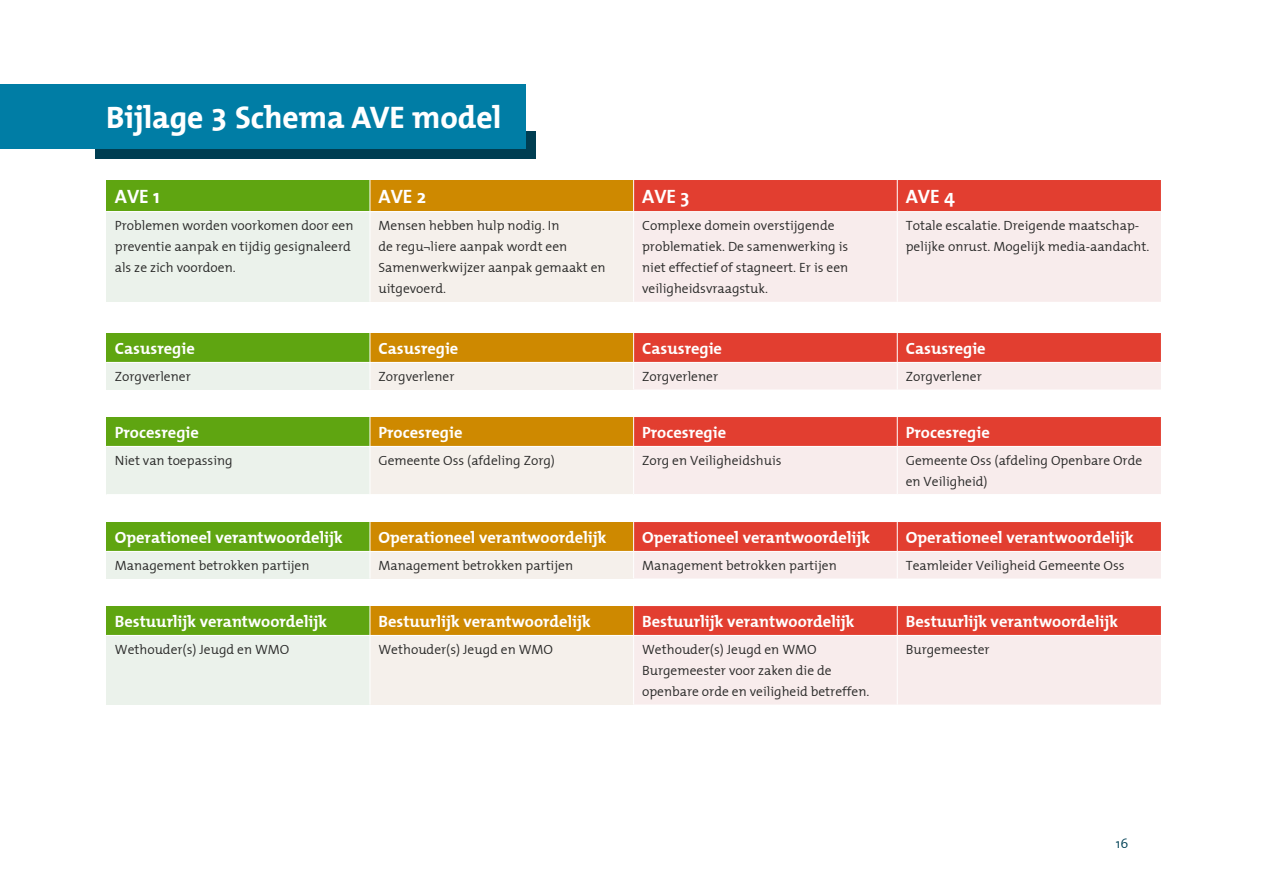
<style>
.page{position:relative;width:1263px;height:893px;background:#fff}
.page>*{position:absolute;margin:0;border:0;box-sizing:border-box;transform-origin:0 0}
.Hoofdstukkop{font:700 31.5px "The Mix Office";color:#fff}
.Alineakop{font:700 19.5px "The Mix";color:#fff}
.Alineakop-2{font:700 16.5px "The Mix";color:#fff}
.t1{font:300 13.5px/21px "The Mix";color:#282827}
.t2{font:300 13.5px "The Mix";color:#004155}
</style>
<div class="page">
<div style="left:106px;top:180px;width:264px;height:32px;background:#5fa511"></div>
<div style="left:370px;top:180px;width:264px;height:32px;background:#ce8900"></div>
<div style="left:634px;top:180px;width:527px;height:31px;background:#e23e30"></div>
<div style="left:106px;top:212px;width:264px;height:90px;background:#ebf2eb"></div>
<div style="left:370px;top:212px;width:264px;height:90px;background:#f5f0eb"></div>
<div style="left:634px;top:212px;width:527px;height:90px;background:#f8ecec"></div>
<hr style="left:370px;top:180px;width:1px;height:31px;background:#fff">
<hr style="left:633px;top:180px;width:1px;height:31px;background:#fff">
<hr style="left:897px;top:180px;width:1px;height:31px;background:#fff">
<hr style="left:106px;top:211px;width:264px;height:1px;background:#fff">
<hr style="left:370px;top:211px;width:264px;height:1px;background:#fff">
<hr style="left:370px;top:212px;width:1px;height:90px;background:#fff">
<hr style="left:633px;top:212px;width:1px;height:90px;background:#fff">
<hr style="left:897px;top:212px;width:1px;height:90px;background:#fff">
<div style="left:106px;top:333px;width:264px;height:29px;background:#5fa511"></div>
<div style="left:370px;top:333px;width:264px;height:29px;background:#ce8900"></div>
<div style="left:106px;top:362px;width:264px;height:28px;background:#ebf2eb"></div>
<div style="left:370px;top:362px;width:264px;height:28px;background:#f5f0eb"></div>
<hr style="left:106px;top:362px;width:264px;height:1px;background:#fff">
<hr style="left:370px;top:362px;width:264px;height:1px;background:#fff">
<svg style="left:370px;top:333px;width:1px;height:29px"></svg>
<svg style="left:633px;top:333px;width:528px;height:57px;background:#ed948d"></svg>
<div style="left:106px;top:417px;width:264px;height:29px;background:#5fa511"></div>
<div style="left:370px;top:417px;width:264px;height:29px;background:#ce8900"></div>
<div style="left:106px;top:446px;width:264px;height:49px;background:#ebf2eb"></div>
<div style="left:370px;top:446px;width:264px;height:49px;background:#f5f0eb"></div>
<hr style="left:106px;top:494px;width:264px;height:1px;background:#fff">
<hr style="left:370px;top:494px;width:264px;height:1px;background:#fff">
<svg style="left:370px;top:417px;width:1px;height:29px"></svg>
<svg style="left:633px;top:417px;width:528px;height:77px;background:#efaaa4"></svg>
<hr style="left:106px;top:446px;width:264px;height:1px;background:#fff">
<hr style="left:370px;top:446px;width:264px;height:1px;background:#fff">
<hr style="left:370px;top:447px;width:1px;height:47px;background:#fff">
<hr style="left:634px;top:446px;width:263px;height:1px;background:#fff">
<hr style="left:633px;top:447px;width:1px;height:47px;background:#fff">
<hr style="left:897px;top:446px;width:264px;height:1px;background:#fff">
<hr style="left:897px;top:447px;width:1px;height:47px;background:#fff">
<div style="left:106px;top:522px;width:264px;height:29px;background:#5fa511"></div>
<div style="left:370px;top:522px;width:264px;height:29px;background:#ce8900"></div>
<div style="left:106px;top:551px;width:264px;height:28px;background:#ebf2eb"></div>
<div style="left:370px;top:551px;width:264px;height:28px;background:#f5f0eb"></div>
<hr style="left:106px;top:551px;width:264px;height:1px;background:#fff">
<hr style="left:370px;top:551px;width:264px;height:1px;background:#fff">
<svg style="left:370px;top:522px;width:1px;height:29px"></svg>
<svg style="left:633px;top:522px;width:528px;height:57px;background:#ed948d"></svg>
<div style="left:106px;top:606px;width:264px;height:29px;background:#5fa511"></div>
<div style="left:370px;top:606px;width:264px;height:29px;background:#ce8900"></div>
<div style="left:106px;top:635px;width:264px;height:70px;background:#ebf2eb"></div>
<div style="left:370px;top:635px;width:264px;height:70px;background:#f5f0eb"></div>
<svg style="left:370px;top:606px;width:1px;height:29px"></svg>
<svg style="left:633px;top:606px;width:528px;height:99px;background:#f1bab6"></svg>
<hr style="left:106px;top:635px;width:264px;height:1px;background:#fff">
<hr style="left:370px;top:635px;width:264px;height:1px;background:#fff">
<hr style="left:370px;top:636px;width:1px;height:69px;background:#fff">
<hr style="left:634px;top:635px;width:263px;height:1px;background:#fff">
<hr style="left:633px;top:636px;width:1px;height:69px;background:#fff">
<hr style="left:897px;top:635px;width:264px;height:1px;background:#fff">
<hr style="left:897px;top:636px;width:1px;height:69px;background:#fff">
<div style="left:96px;top:132px;width:440px;height:27px;background:#003e52"></div>
<div style="left:0;top:84px;width:525px;height:65px;background:#007da5"></div>
<h1 class="Hoofdstukkop" style="left:106px;top:101px;width:396px">Bijlage 3 Schema AVE model</h1>
<h2 class="Alineakop" style="left:115px;top:180px;width:46px">AVE 1</h2>
<h2 class="Alineakop" style="left:378px;top:180px;width:49px">AVE 2</h2>
<h2 class="Alineakop" style="left:642px;top:180px;width:49px">AVE 3</h2>
<h2 class="Alineakop" style="left:906px;top:180px;width:51px">AVE 4</h2>
<p class="t1" style="left:115px;top:215px;width:240px">Problemen worden voorkomen door een preventie aanpak en tijdig gesignaleerd als ze zich voordoen.</p>
<p class="t1" style="left:378px;top:215px;width:229px">Mensen hebben hulp nodig. In<br>de regu¬liere aanpak wordt een<br>Samenwerkwijzer aanpak gemaakt en uitgevoerd.</p>
<p class="t1" style="left:642px;top:215px;width:208px">Complexe domein overstijgende problematiek. De samenwerking is niet effectief of stagneert. Er is een veiligheidsvraagstuk.</p>
<p class="t1" style="left:906px;top:215px;width:245px">Totale escalatie. Dreigende maatschap&shy;pelijke onrust. Mogelijk media-aandacht.</p>
<h2 class="Alineakop-2" style="left:115px;top:334px;width:81px">Casusregie</h2>
<h2 class="Alineakop-2" style="left:378px;top:334px;width:81px">Casusregie</h2>
<h2 class="Alineakop-2" style="left:642px;top:334px;width:81px">Casusregie</h2>
<h2 class="Alineakop-2" style="left:906px;top:334px;width:81px">Casusregie</h2>
<p class="t1" style="left:115px;top:366px;width:78px">Zorgverlener</p>
<p class="t1" style="left:378px;top:366px;width:78px">Zorgverlener</p>
<p class="t1" style="left:642px;top:366px;width:78px">Zorgverlener</p>
<p class="t1" style="left:906px;top:366px;width:78px">Zorgverlener</p>
<h2 class="Alineakop-2" style="left:115px;top:418px;width:86px">Procesregie</h2>
<h2 class="Alineakop-2" style="left:378px;top:418px;width:86px">Procesregie</h2>
<h2 class="Alineakop-2" style="left:642px;top:418px;width:86px">Procesregie</h2>
<h2 class="Alineakop-2" style="left:906px;top:418px;width:86px">Procesregie</h2>
<p class="t1" style="left:115px;top:450px;width:120px">Niet van toepassing</p>
<p class="t1" style="left:378px;top:450px;width:178px">Gemeente Oss (afdeling Zorg)</p>
<p class="t1" style="left:642px;top:450px;width:141px">Zorg en Veiligheidshuis</p>
<p class="t1" style="left:906px;top:450px;width:238px">Gemeente Oss (afdeling Openbare Orde en Veiligheid)</p>
<h2 class="Alineakop-2" style="left:115px;top:523px;width:229px">Operationeel verantwoordelijk</h2>
<h2 class="Alineakop-2" style="left:378px;top:523px;width:229px">Operationeel verantwoordelijk</h2>
<h2 class="Alineakop-2" style="left:642px;top:523px;width:229px">Operationeel verantwoordelijk</h2>
<h2 class="Alineakop-2" style="left:906px;top:523px;width:229px">Operationeel verantwoordelijk</h2>
<p class="t1" style="left:115px;top:555px;width:196px">Management betrokken partijen</p>
<p class="t1" style="left:378px;top:555px;width:196px">Management betrokken partijen</p>
<p class="t1" style="left:642px;top:555px;width:196px">Management betrokken partijen</p>
<p class="t1" style="left:906px;top:555px;width:220px">Teamleider Veiligheid Gemeente Oss</p>
<h2 class="Alineakop-2" style="left:115px;top:607px;width:214px">Bestuurlijk verantwoordelijk</h2>
<h2 class="Alineakop-2" style="left:378px;top:607px;width:214px">Bestuurlijk verantwoordelijk</h2>
<h2 class="Alineakop-2" style="left:642px;top:607px;width:214px">Bestuurlijk verantwoordelijk</h2>
<h2 class="Alineakop-2" style="left:906px;top:607px;width:214px">Bestuurlijk verantwoordelijk</h2>
<p class="t1" style="left:115px;top:639px;width:176px">Wethouder(s) Jeugd en WMO</p>
<p class="t1" style="left:378px;top:639px;width:176px">Wethouder(s) Jeugd en WMO</p>
<p class="t1" style="left:642px;top:639px;width:176px">Wethouder(s) Jeugd en WMO</p>
<p class="t1" style="left:642px;top:660px;width:229px">Burgemeester voor zaken die de openbare orde en veiligheid betreffen.</p>
<p class="t1" style="left:906px;top:639px;width:85px">Burgemeester</p>
<p class="t2" style="left:1116px;top:832px;width:14px">16</p>
</div>
